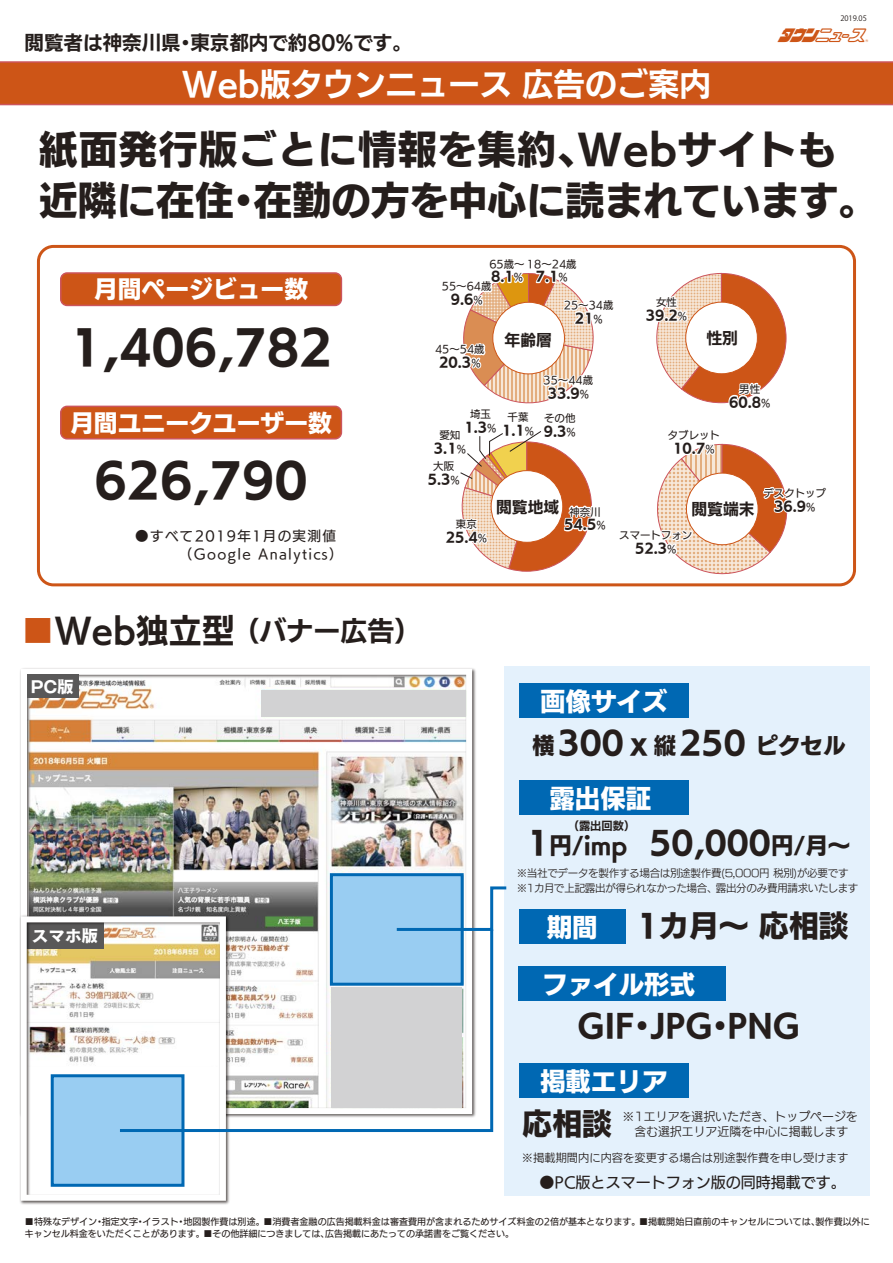
<style>
.page{position:relative;width:893px;height:1263px;background:#fff}
.page>*{position:absolute;margin:0;border:0;box-sizing:border-box;transform-origin:0 0}
.t1{font:44.55px "UD Kakugo Large Pr 6 E";color:#251e1c}
.t2{font:39px/51px "UD Kakugo Large Pr 6 E";letter-spacing:.01em;color:#251e1c}
.t3{font:33px "UD Kakugo Large Pr 6 B";color:#251e1c}
.t4{font:31.5px "UD Kakugo Large Pr 6 B";color:#fff}
.t5{font:30px "UD Kakugo Large Pr 6 E";color:#251e1c}
.t6{font:27px "UD Kakugo Large Pr 6 B";color:#251e1c}
.t7{font:25.5px "UD Kakugo Large Pr 6 E";color:#fff}
.t8{font:23.85px "UD Kakugo Large Pr 6 E";color:#fff}
.t9{font:22.5px "UD Kakugo Large Pr 6 E";color:#251e1c}
.t10{font:19.5px "UD Kakugo Large Pr 6 B";color:#251e1c}
.t11{font:18px "Town News gaiji";color:#cd5517}
.t12{font:16.5px "New Cezanne Pro B";color:#fff}
.t13{font:15.75px "UD Kakugo Large Pr 6 B";color:#251e1c}
.t14{font:15px "UD Kakugo Large Pr 6 M";color:#251e1c}
.t15{font:13.5px/18px "UD Kakugo Large Pr 6 M";letter-spacing:.1em;color:#251e1c}
.t16{font:12.75px "UD Kakugo Large Pr 6 E";color:#251e1c}
.t17{font:12px/15px "New Rodin Pro M";color:#251e1c}
.t18{font:11.25px "New Rodin Pro M";color:#251e1c}
.t19{font:11.25px "New Rodin Pro B";color:#251e1c}
.t20{font:10.5px "UD Kakugo Large Pr 6 M";color:#251e1c}
.t21{font:10.5px/15px "New Rodin Pro M";letter-spacing:-.025em;color:#251e1c}
.t22{font:9px "UD Kakugo Large Pr 6 M";letter-spacing:.005em;color:#251e1c}
.t23{font:7.5px "Koz Go Pr 6 N";color:#251e1c}
.s1{color:#cd5517}
.s2{font-family:"UD Kakugo Large Pr 6 M";font-size:10.5px}
.s3{font-size:22.5px}
</style>
<div class="page">
<div style="left:505px;top:666px;width:365px;height:530px;background:#e4f1fc"></div>
<img style="left:27px;top:674px;width:440px;height:252px">
<svg style="left:0;top:61px;width:893px;height:44px;background:#cd561c"></svg>
<svg style="left:432px;top:244px;width:396px;height:343px"></svg>
<div style="left:61px;top:273px;width:280px;height:32px;background:#cd5517;border-radius:6px"></div>
<div style="left:60px;top:272px;width:282px;height:34px;border:2px solid #cc555d;border-radius:6px"></div>
<div style="left:61px;top:406px;width:280px;height:33px;background:#cd5517;border-radius:6px"></div>
<div style="left:60px;top:406px;width:282px;height:33px;border:2px solid #cc555d;border-radius:6px"></div>
<div style="left:519px;top:909px;width:106px;height:34px;background:#0068b3"></div>
<div style="left:519px;top:781px;width:170px;height:34px;background:#0068b3"></div>
<div style="left:519px;top:1063px;width:170px;height:34px;background:#0068b3"></div>
<div style="left:331px;top:875px;width:131px;height:109px;background:#99cdf2"></div>
<div style="left:330px;top:873px;width:134px;height:113px;border:3px solid #0068b3"></div>
<div style="left:261px;top:690px;width:205px;height:27px;background:#d2d2d3"></div>
<div style="left:27px;top:674px;width:51px;height:24px;background:#595858"></div>
<svg style="left:460px;top:885px;width:47px;height:47px"></svg>
<div style="left:519px;top:683px;width:170px;height:34px;background:#0068b3"></div>
<div style="left:519px;top:967px;width:207px;height:34px;background:#0068b3"></div>
<img style="left:19px;top:914px;width:213px;height:291px">
<svg style="left:21px;top:916px;width:205px;height:285px"></svg>
<svg style="left:117px;top:926px;width:378px;height:207px"></svg>
<div style="left:37px;top:245px;width:819px;height:341px;border:3px solid #cd5517;border-radius:15px"></div>
<h3 class="t10" style="left:25px;top:32px;width:158px">閲覧者は神奈川県</h3>
<h3 class="t10" style="left:190px;top:32px;width:223px">東京都内で約80%です。</h3>
<h3 class="t10" style="left:176px;top:32px;width:21px">・</h3>
<h3 class="t4" style="left:182px;top:66px;width:531px">Web版タウンニュース広告のご案内</h3>
<p class="t23" style="left:840px;top:14px;width:28px">2019.05</p>
<h3 class="t11" style="left:774px;top:28px;width:99px">56</h3>
<h2 class="t2" style="left:253px;top:125px;width:625px;text-indent:-214px">紙面発行版ごとに情報を集約、<br>在勤の方を中心に読まれています。</h2>
<h2 class="t2" style="left:577px;top:125px;width:260px">Webサイトも</h2>
<h2 class="t2" style="left:39px;top:176px;width:196px">近隣に在住</h2>
<h2 class="t2" style="left:224px;top:176px;width:40px">・</h2>
<h3 class="t8" style="left:94px;top:276px;width:216px">月間ページビュー数</h3>
<h1 class="t1" style="left:70px;top:322px;width:264px">1,406,782</h1>
<h3 class="t8" style="left:70px;top:410px;width:264px">月間ユニークユーザー数</h3>
<h1 class="t1" style="left:95px;top:456px;width:215px">626,790</h1>
<h3 class="t15" style="left:258px;top:527px;width:86px;text-indent:-123px">●すべて2019年1月の実測値<br>Analytics(</h3>
<h3 class="t15" style="left:179px;top:545px;width:73px">（Google</h3>
<h3 class="t3" style="left:21px;top:612px;width:215px"><span class="s1">■</span>Web独立型</h3>
<h3 class="t12" style="left:31px;top:672px;width:44px">PC版</h3>
<h3 class="t6" style="left:232px;top:616px;width:190px">（バナー広告(</h3>
<h3 class="t12" style="left:32px;top:922px;width:67px">スマホ版</h3>
<p class="t20" style="left:489px;top:258px;width:89px">65歳~ 18～24歳</p>
<h3 class="t16" style="left:536px;top:269px;width:34px">7.1<span class="s2">%</span></h3>
<p class="t20" style="left:564px;top:299px;width:51px">25～34歳</p>
<h3 class="t16" style="left:575px;top:311px;width:29px">21<span class="s2">%</span></h3>
<h3 class="t16" style="left:491px;top:269px;width:34px">8.1<span class="s2">%</span></h3>
<p class="t20" style="left:442px;top:281px;width:51px">55～64歳</p>
<h3 class="t16" style="left:451px;top:292px;width:34px">9.6<span class="s2">%</span></h3>
<p class="t20" style="left:435px;top:343px;width:51px">45～54歳</p>
<h3 class="t16" style="left:439px;top:355px;width:43px">20.3<span class="s2">%</span></h3>
<p class="t20" style="left:470px;top:408px;width:22px">埼玉</p>
<h3 class="t16" style="left:464px;top:420px;width:34px">1.3<span class="s2">%</span></h3>
<p class="t20" style="left:440px;top:430px;width:22px">愛知</p>
<h3 class="t16" style="left:434px;top:441px;width:34px">3.1<span class="s2">%</span></h3>
<p class="t20" style="left:433px;top:460px;width:22px">大阪</p>
<h3 class="t16" style="left:428px;top:472px;width:34px">5.3<span class="s2">%</span></h3>
<h3 class="t13" style="left:505px;top:331px;width:49px">年齢層</h3>
<p class="t20" style="left:508px;top:411px;width:22px">千葉</p>
<h3 class="t16" style="left:502px;top:423px;width:34px">1.1<span class="s2">%</span></h3>
<p class="t20" style="left:544px;top:375px;width:51px">35～44歳</p>
<h3 class="t16" style="left:548px;top:386px;width:43px">33.9<span class="s2">%</span></h3>
<p class="t20" style="left:544px;top:413px;width:33px">その他</p>
<h3 class="t16" style="left:544px;top:424px;width:34px">9.3<span class="s2">%</span></h3>
<p class="t20" style="left:656px;top:296px;width:22px">女性</p>
<h3 class="t16" style="left:646px;top:308px;width:43px">39.2<span class="s2">%</span></h3>
<h3 class="t13" style="left:706px;top:330px;width:33px">性別</h3>
<p class="t20" style="left:739px;top:383px;width:22px">男性</p>
<h3 class="t16" style="left:729px;top:395px;width:43px">60.8<span class="s2">%</span></h3>
<p class="t20" style="left:668px;top:430px;width:54px">タブレット</p>
<h3 class="t16" style="left:673px;top:441px;width:43px">10.7<span class="s2">%</span></h3>
<p class="t20" style="left:456px;top:519px;width:22px">東京</p>
<h3 class="t16" style="left:446px;top:530px;width:43px">25.4<span class="s2">%</span></h3>
<h3 class="t13" style="left:496px;top:498px;width:65px">閲覧地域</h3>
<p class="t20" style="left:569px;top:506px;width:33px">神奈川</p>
<h3 class="t16" style="left:564px;top:517px;width:43px">54.5<span class="s2">%</span></h3>
<h3 class="t13" style="left:691px;top:501px;width:65px">閲覧端末</h3>
<p class="t20" style="left:619px;top:529px;width:75px">スマートフォン</p>
<h3 class="t16" style="left:635px;top:541px;width:43px">52.3<span class="s2">%</span></h3>
<p class="t20" style="left:763px;top:487px;width:64px">デスクトップ</p>
<h3 class="t16" style="left:774px;top:499px;width:43px">36.9<span class="s2">%</span></h3>
<h3 class="t7" style="left:540px;top:687px;width:129px">画像サイズ</h3>
<h3 class="t5" style="left:558px;top:726px;width:189px">300ｘ<span class="s3">縦</span>250</h3>
<h3 class="t9" style="left:532px;top:733px;width:24px">横</h3>
<h3 class="t7" style="left:549px;top:784px;width:103px">露出保証</h3>
<h3 class="t9" style="left:756px;top:733px;width:91px">ピクセル</h3>
<h3 class="t5" style="left:527px;top:826px;width:24px">1</h3>
<p class="t19" style="left:568px;top:816px;width:69px">（露出回数(</p>
<h3 class="t9" style="left:549px;top:833px;width:79px">円/imp</h3>
<h3 class="t5" style="left:650px;top:826px;width:123px">50,000</h3>
<h3 class="t9" style="left:771px;top:833px;width:81px">円月/ ~</h3>
<p class="t21" style="left:716px;top:864px;width:144px;text-indent:-199px">※当社でデータを製作する場合は別途製作費(5,000円税別)が必要です露出分のみ費用請求いたします</p>
<p class="t21" style="left:517px;top:879px;width:202px">※1カ月で上記露出が得られなかった場合、</p>
<h3 class="t7" style="left:547px;top:913px;width:52px">期間</h3>
<h3 class="t5" style="left:637px;top:909px;width:213px">1カ月～応相談</h3>
<h3 class="t7" style="left:542px;top:970px;width:154px">ファイル形式</h3>
<h3 class="t5" style="left:577px;top:1009px;width:59px">GIF</h3>
<h3 class="t5" style="left:650px;top:1009px;width:65px">JPG</h3>
<h3 class="t5" style="left:727px;top:1009px;width:74px">PNG</h3>
<h3 class="t5" style="left:628px;top:1009px;width:31px">・</h3>
<h3 class="t5" style="left:705px;top:1009px;width:31px">・</h3>
<h3 class="t7" style="left:540px;top:1067px;width:129px">掲載エリア</h3>
<h3 class="t5" style="left:522px;top:1107px;width:91px">応相談</h3>
<h3 class="t17" style="left:622px;top:1108px;width:237px">※1エリアを選択いただき、トップページを　含む選択エリア近隣を中心に掲載します</h3>
<p class="t18" style="left:522px;top:1148px;width:328px">※掲載期間内に内容を変更する場合は別途製作費を申し受けます</p>
<h3 class="t14" style="left:540px;top:1173px;width:308px">●PC版とスマートフォン版の同時掲載です。</h3>
<p class="t22" style="left:183px;top:1217px;width:638px">地図製作費は別途。■消費者金融の広告掲載料金は審査費用が含まれるためサイズ料金の2倍が基本となります。■掲載開始日直前のキャンセルについては、</p>
<p class="t22" style="left:25px;top:1217px;width:74px">■特殊なデザイン</p>
<p class="t22" style="left:816px;top:1217px;width:56px">製作費以外に</p>
<p class="t22" style="left:102px;top:1217px;width:38px">指定文字</p>
<p class="t22" style="left:143px;top:1217px;width:38px">イラスト</p>
<p class="t22" style="left:95px;top:1217px;width:10px">・</p>
<p class="t22" style="left:136px;top:1217px;width:10px">・</p>
<p class="t22" style="left:177px;top:1217px;width:10px">・</p>
<p class="t22" style="left:25px;top:1229px;width:306px">キャンセル料金をいただくことがあります。■その他詳細につきましては、</p>
<p class="t22" style="left:325px;top:1229px;width:190px">広告掲載にあたっての承諾書をご覧ください。</p>
</div>
